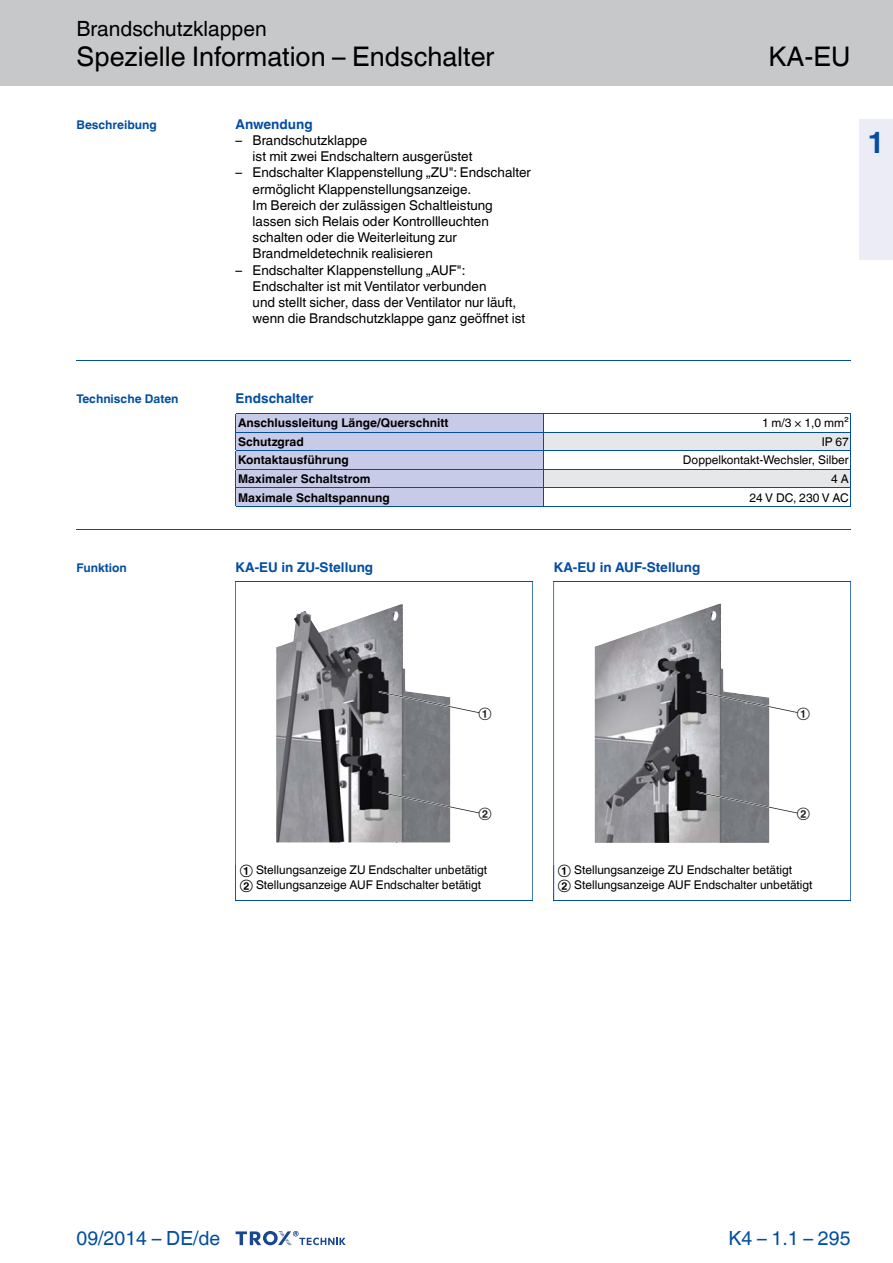
<style>
.page{position:relative;width:893px;height:1263px;background:#fff}
.page>*{position:absolute;margin:0;border:0;box-sizing:border-box;transform-origin:0 0}
.t1{font:700 30px "TROX Helvetica";color:#034ea2}
.t2{font:27px "TROX Helvetica";color:#000}
.t3{font:21px "TROX Helvetica";color:#000}
.t4{font:19.5px "TROX Helvetica";color:#034ea2}
.t5{font:13.5px/16.2px "TROX Helvetica";color:#000}
.t6{font:700 13.5px "TROX Helvetica";color:#034ea2}
.t7{font:12px/15.8px "TROX Helvetica";color:#000}
.t8{font:700 12px "TROX Helvetica";color:#000}
.t9{font:700 12px "TROX Helvetica";color:#034ea2}
.t10{font:12px "TROX Helvetica";color:#1d1d1b}
</style>
<div class="page">
<div style="left:0;top:0;width:893px;height:85px;background:#c7c8ca"></div>
<div style="left:859px;top:119px;width:34px;height:140px;background:#ebecf6"></div>
<hr style="left:77px;top:360px;width:773px;height:1px;background:#034ea2">
<hr style="left:77px;top:529px;width:773px;height:1px;background:#034ea2">
<svg style="left:236px;top:413px;width:615px;height:94px"></svg>
<img style="left:276px;top:606px;width:174px;height:236px">
<svg style="left:379px;top:691px;width:101px;height:22px"></svg>
<svg style="left:379px;top:692px;width:100px;height:21px"></svg>
<svg style="left:379px;top:791px;width:101px;height:23px"></svg>
<svg style="left:379px;top:792px;width:100px;height:21px"></svg>
<img style="left:595px;top:604px;width:174px;height:239px">
<svg style="left:697px;top:691px;width:101px;height:22px"></svg>
<svg style="left:696px;top:791px;width:102px;height:23px"></svg>
<svg style="left:697px;top:792px;width:101px;height:21px"></svg>
<hr style="left:235px;top:581px;width:1px;height:320px;background:#034ea2">
<hr style="left:532px;top:581px;width:1px;height:320px;background:#034ea2">
<hr style="left:235px;top:581px;width:297px;height:1px;background:#034ea2">
<hr style="left:235px;top:900px;width:297px;height:1px;background:#034ea2">
<hr style="left:553px;top:581px;width:1px;height:320px;background:#034ea2">
<hr style="left:850px;top:581px;width:1px;height:320px;background:#034ea2">
<hr style="left:553px;top:581px;width:297px;height:1px;background:#034ea2">
<hr style="left:553px;top:900px;width:297px;height:1px;background:#034ea2">
<svg style="left:236px;top:1231px;width:110px;height:15px"></svg>
<h3 class="t3" style="left:77px;top:12px;width:192px">Brandschutzklappen</h3>
<h2 class="t2" style="left:77px;top:35px;width:419px">Spezielle Information – Endschalter</h2>
<h2 class="t2" style="left:768px;top:35px;width:84px">KA-EU</h2>
<p class="t9" style="left:77px;top:114px;width:82px">Beschreibung</p>
<p class="t6" style="left:236px;top:113px;width:79px">Anwendung</p>
<p class="t5" style="left:253px;top:131px;width:221px;text-indent:-17px">– Brandschutzklappe<br>ist mit zwei Endschaltern ausgerüstet</p>
<p class="t5" style="left:253px;top:163px;width:280px;text-indent:-17px">– Endschalter Klappenstellung „ZU": Endschalter ermöglicht Klappenstellungsanzeige.<br>Im Bereich der zulässigen Schaltleistung lassen sich Relais oder Kontrollleuchten schalten oder die Weiterleitung zur Brandmeldetechnik realisieren</p>
<p class="t5" style="left:253px;top:260px;width:274px;text-indent:-17px">– Endschalter Klappenstellung „AUF":<br>Endschalter ist mit Ventilator verbunden<br>und stellt sicher, dass der Ventilator nur läuft, wenn die Brandschutzklappe ganz geöffnet ist</p>
<h1 class="t1" style="left:867px;top:118px;width:19px">1</h1>
<p class="t9" style="left:77px;top:389px;width:104px">Technische Daten</p>
<p class="t9" style="left:77px;top:558px;width:52px">Funktion</p>
<p class="t6" style="left:236px;top:388px;width:79px">Endschalter</p>
<p class="t8" style="left:238px;top:413px;width:212px">Anschlussleitung Länge/Querschnitt</p>
<p class="t7" style="left:762px;top:414px;width:88px">1 m/3 × 1,0 mm²</p>
<p class="t8" style="left:238px;top:432px;width:67px">Schutzgrad</p>
<p class="t7" style="left:822px;top:432px;width:29px">IP 67</p>
<p class="t8" style="left:238px;top:450px;width:112px">Kontaktausführung</p>
<p class="t7" style="left:683px;top:451px;width:167px">Doppelkontakt-Wechsler, Silber</p>
<p class="t8" style="left:238px;top:469px;width:134px">Maximaler Schaltstrom</p>
<p class="t7" style="left:831px;top:470px;width:19px">4 A</p>
<p class="t8" style="left:238px;top:488px;width:153px">Maximale Schaltspannung</p>
<p class="t7" style="left:749px;top:488px;width:101px">24 V DC, 230 V AC</p>
<p class="t6" style="left:236px;top:556px;width:139px">KA-EU in ZU-Stellung</p>
<p class="t6" style="left:554px;top:556px;width:148px">KA-EU in AUF-Stellung</p>
<p class="t10" style="left:478px;top:708px;width:15px">ݢ</p>
<p class="t10" style="left:797px;top:708px;width:15px">ݢ</p>
<p class="t10" style="left:478px;top:808px;width:15px">ݣ</p>
<p class="t10" style="left:797px;top:808px;width:15px">ݣ</p>
<p class="t7" style="left:240px;top:860px;width:249px">① Stellungsanzeige ZU Endschalter unbetätigt<br>② Stellungsanzeige AUF Endschalter betätigt</p>
<p class="t7" style="left:558px;top:860px;width:256px">① Stellungsanzeige ZU Endschalter betätigt<br>② Stellungsanzeige AUF Endschalter unbetätigt</p>
<h3 class="t4" style="left:77px;top:1222px;width:145px">09/2014 – DE/de</h3>
<h3 class="t4" style="left:728px;top:1222px;width:124px">K4 – 1.1 – 295</h3>
</div>
